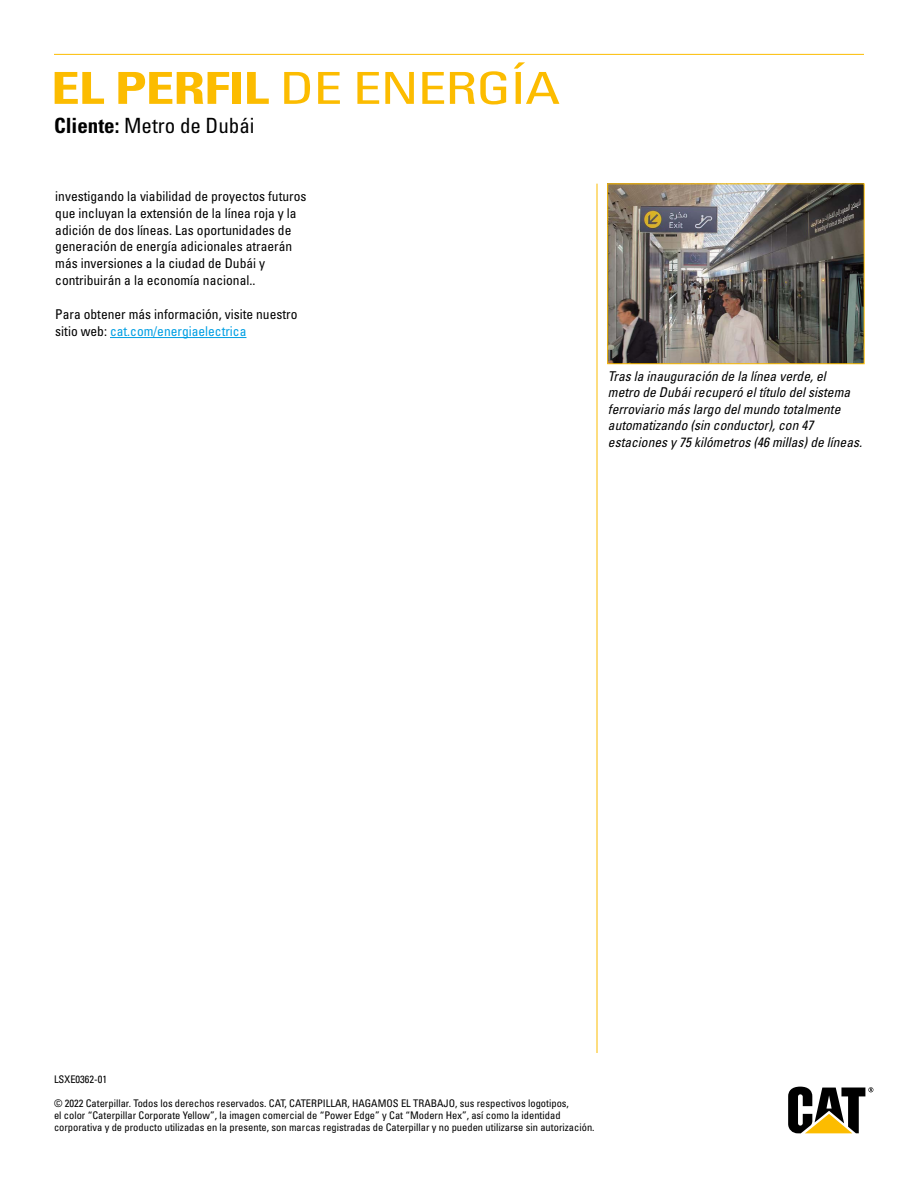
<style>
.page{position:relative;width:918px;height:1188px;background:#fff}
.page>*{position:absolute;margin:0;border:0;box-sizing:border-box;transform-origin:0 0}
.t1{font:condensed 44.1px "Univers LT Std";letter-spacing:-.02em;color:#fcbc00;scale:1.3 1}
.t2{font:condensed 21px "Univers LT Std";color:#000}
.t3{font:condensed 13.5px/17px "Univers LT Std";color:#000}
.t4{font:italic condensed 13.5px/16.5px "Univers";color:#000}
.t5{font:condensed 10.5px/12px "Univers LT Std";color:#000}
.s1{font-weight:700}
.s2{color:#009fe3}
</style>
<div class="page">
<hr style="left:110px;top:337px;width:136px;height:1px;background:#009fe3">
<hr style="left:54px;top:54px;width:810px;height:1px;background:#fcbc00">
<hr style="left:597px;top:184px;width:1px;height:869px;background:#fcbc00">
<svg style="left:788px;top:1087px;width:85px;height:46px"></svg>
<img style="left:610px;top:186px;width:252px;height:176px">
<h1 class="t1" style="left:51px;top:60px;width:393px"><span class="s1">EL PERFIL</span> DE ENERGÍA</h1>
<h2 class="t2" style="left:54px;top:112px;width:202px"><span class="s1">Cliente:</span> Metro de Dubái</h2>
<p class="t3" style="left:55px;top:187px;width:253px">investigando la viabilidad de proyectos futuros que incluyan la extensión de la línea roja y la adición de dos líneas. Las oportunidades de generación de energía adicionales atraerán más inversiones a la ciudad de Dubái y contribuirán a la economía nacional..</p>
<p class="t3" style="left:55px;top:306px;width:244px">Para obtener más información, visite nuestro sitio web: <span class="s2">cat.com/energiaelectrica</span></p>
<p class="t4" style="left:608px;top:368px;width:256px">Tras la inauguración de la línea verde, el<br>metro de Dubái recuperó el título del sistema ferroviario más largo del mundo totalmente automatizando (sin conductor), con 47 estaciones y 75 kilómetros (46 millas) de líneas.</p>
<p class="t5" style="left:54px;top:1073px;width:55px">LSXE0362-01</p>
<p class="t5" style="left:54px;top:1097px;width:542px">© 2022 Caterpillar. Todos los derechos reservados. CAT, CATERPILLAR, HAGAMOS EL TRABAJO, sus respectivos logotipos,<br>el color “Caterpillar Corporate Yellow”, la imagen comercial de “Power Edge” y Cat “Modern Hex”, así como la identidad corporativa y de producto utilizadas en la presente, son marcas registradas de Caterpillar y no pueden utilizarse sin autorización.</p>
</div>
